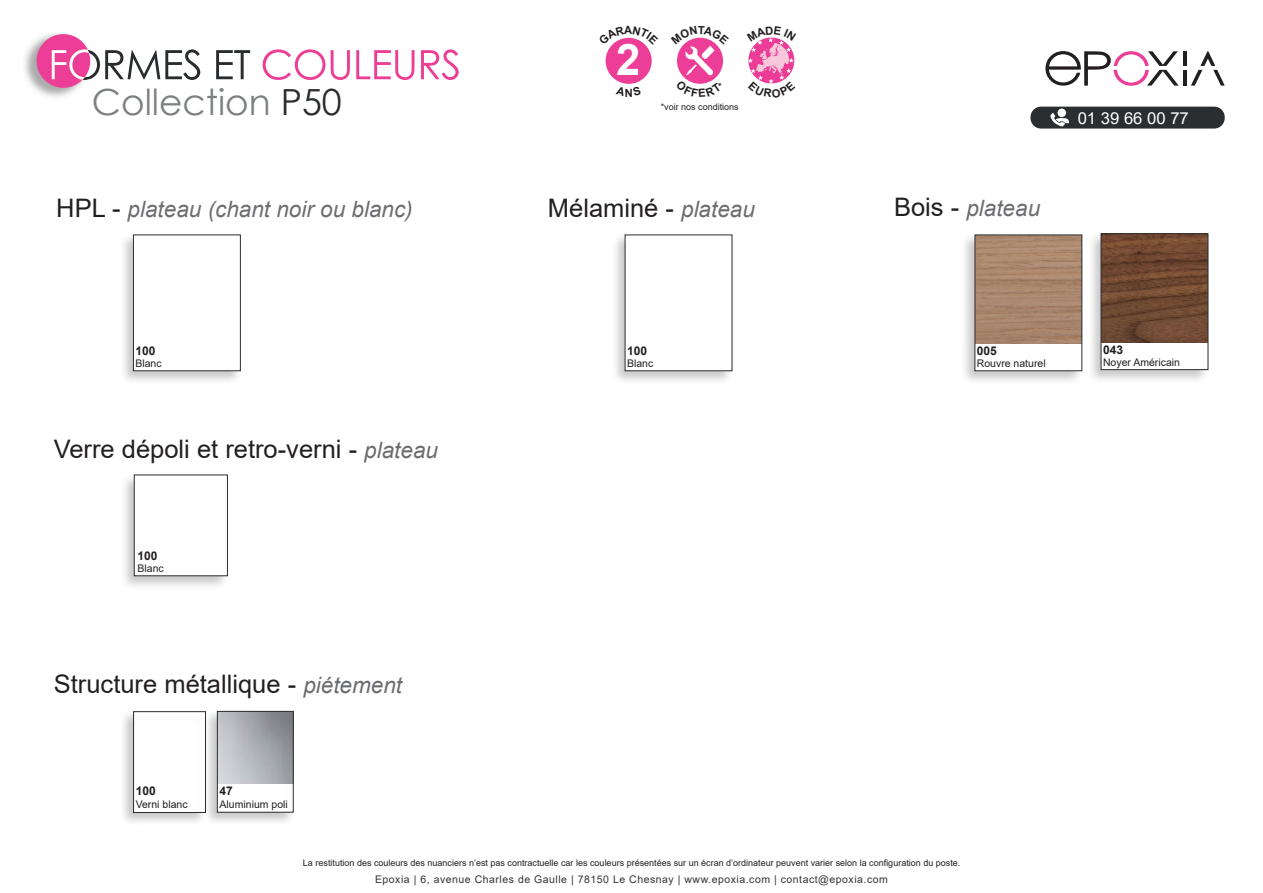
<style>
.page{position:relative;width:1263px;height:893px;background:#fff}
.page>*{position:absolute;margin:0;border:0;box-sizing:border-box;transform-origin:0 0}
.t1{font:700 43.5px "Arial";color:#fff}
.t2{font:36px "Century Gothic";color:#7e8183}
.t3{font:25.5px "Arial";color:#231f20}
.t4{font:italic 22.5px "Arial";color:#6c6d70}
.t5{font:16.5px "Arial";color:#fff}
.t6{font:700 12px "Arial";color:#231f20}
.t7{font:10.5px "Arial";letter-spacing:.05em;color:#333}
.t8{font:10.5px "Arial";color:#231f20}
.t9{font:9px "Arial";color:#231f20}
.s1{color:#292c2f}
.s2{font-style:normal;font-size:25.5px;color:#231f20}
.s3{font-style:italic;font-size:22.5px;color:#6c6d70}
</style>
<div class="page">
<div style="left:119px;top:233px;width:124px;height:152px;background:#231f20;opacity:.25"></div>
<div style="left:133px;top:235px;width:107px;height:136px;background:#fff"></div>
<div style="left:611px;top:233px;width:123px;height:152px;background:#231f20;opacity:.25"></div>
<div style="left:625px;top:235px;width:107px;height:136px;background:#fff"></div>
<div style="left:961px;top:233px;width:123px;height:152px;background:#231f20;opacity:.25"></div>
<div style="left:975px;top:235px;width:107px;height:136px;background:#fff"></div>
<div style="left:1087px;top:232px;width:123px;height:152px;background:#231f20;opacity:.25"></div>
<div style="left:1101px;top:234px;width:107px;height:136px;background:#fff"></div>
<img style="left:977px;top:237px;width:103px;height:107px">
<img style="left:1103px;top:236px;width:103px;height:106px">
<div style="left:133px;top:235px;width:108px;height:136px;border:1px solid #292c2f"></div>
<div style="left:975px;top:235px;width:107px;height:136px;border:1px solid #292c2f"></div>
<div style="left:1101px;top:234px;width:107px;height:136px;border:1px solid #292c2f"></div>
<div style="left:120px;top:473px;width:110px;height:117px;background:#231f20;opacity:.25"></div>
<div style="left:134px;top:475px;width:93px;height:101px;background:#fff"></div>
<div style="left:134px;top:475px;width:94px;height:101px;border:1px solid #292c2f"></div>
<div style="left:119px;top:709px;width:89px;height:118px;background:#231f20;opacity:.25"></div>
<div style="left:133px;top:711px;width:73px;height:102px;border:1px solid #292c2f"></div>
<div style="left:203px;top:709px;width:93px;height:118px;background:#231f20;opacity:.25"></div>
<div style="left:217px;top:711px;width:76px;height:101px;border:1px solid #292c2f"></div>
<svg style="left:1191px;top:51px;width:34px;height:35px"></svg>
<hr style="left:1183px;top:70px;width:4px;height:16px;background:#231f20">
<hr style="left:1183px;top:51px;width:4px;height:15px;background:#231f20">
<svg style="left:1045px;top:51px;width:134px;height:35px"></svg>
<div style="left:1030px;top:107px;width:195px;height:22px;background:#2a2e30;border-radius:10px"></div>
<div style="left:1057px;top:109px;width:9px;height:8px;background:#fff;border-radius:50%"></div>
<svg style="left:1050px;top:113px;width:19px;height:14px"></svg>
<img style="left:748px;top:37px;width:46px;height:47px;border-radius:23px">
<div style="left:606px;top:38px;width:46px;height:46px;background:#ed3e97;border-radius:50%"></div>
<svg style="left:216px;top:50px;width:34px;height:29px"></svg>
<svg style="left:263px;top:49px;width:62px;height:31px"></svg>
<svg style="left:331px;top:50px;width:19px;height:30px"></svg>
<svg style="left:356px;top:50px;width:58px;height:30px"></svg>
<svg style="left:421px;top:49px;width:38px;height:31px"></svg>
<img style="left:24px;top:33px;width:64px;height:64px">
<div style="left:37px;top:34px;width:53px;height:54px;background:#ed3e97;border-radius:50%"></div>
<svg style="left:52px;top:49px;width:148px;height:31px"></svg>
<svg style="left:677px;top:37px;width:46px;height:47px"></svg>
<svg style="left:750px;top:37px;width:43px;height:15px"></svg>
<svg style="left:750px;top:69px;width:43px;height:15px"></svg>
<svg style="left:612px;top:37px;width:33px;height:8px"></svg>
<h2 class="t2" style="left:92px;top:77px;width:252px">Collection <span class="s1">P50</span></h2>
<h1 class="t1" style="left:616px;top:30px;width:26px">2</h1>
<p class="t9" style="left:661px;top:100px;width:80px">*voir nos conditions</p>
<h3 class="t4" style="left:56px;top:194px;width:358px"><span class="s2">HPL -</span> plateau (chant noir ou blanc)</h3>
<h3 class="t3" style="left:548px;top:190px;width:209px">Mélaminé - <span class="s3">plateau</span></h3>
<h3 class="t4" style="left:894px;top:194px;width:148px"><span class="s2">Bois -</span> plateau</h3>
<h3 class="t5" style="left:1078px;top:106px;width:113px">01 39 66 00 77</h3>
<h3 class="t6" style="left:135px;top:343px;width:22px">100</h3>
<p class="t8" style="left:135px;top:356px;width:28px">Blanc</p>
<h3 class="t3" style="left:54px;top:431px;width:386px">Verre dépoli et retro-verni - <span class="s3">plateau</span></h3>
<h3 class="t6" style="left:137px;top:547px;width:22px">100</h3>
<p class="t8" style="left:137px;top:561px;width:28px">Blanc</p>
<h3 class="t6" style="left:627px;top:343px;width:22px">100</h3>
<p class="t8" style="left:627px;top:356px;width:28px">Blanc</p>
<h3 class="t6" style="left:977px;top:343px;width:22px">005</h3>
<p class="t8" style="left:977px;top:356px;width:70px">Rouvre naturel</p>
<h3 class="t3" style="left:54px;top:666px;width:350px">Structure métallique - <span class="s3">piétement</span></h3>
<h3 class="t6" style="left:136px;top:783px;width:22px">100</h3>
<p class="t8" style="left:136px;top:797px;width:53px">Verni blanc</p>
<h3 class="t6" style="left:220px;top:782px;width:15px">47</h3>
<p class="t8" style="left:220px;top:797px;width:70px">Aluminium poli</p>
<p class="t9" style="left:303px;top:856px;width:659px">La restitution des couleurs des nuanciers n’est pas contractuelle car les couleurs présentées sur un écran d’ordinateur peuvent varier selon la configuration du poste.</p>
<p class="t7" style="left:375px;top:872px;width:514px">Epoxia | 6, avenue Charles de Gaulle | 78150 Le Chesnay | www.epoxia.com | contact@epoxia.com</p>
<h3 class="t6" style="left:1103px;top:341px;width:22px">043</h3>
<p class="t8" style="left:1103px;top:355px;width:79px">Noyer Américain</p>
</div>
